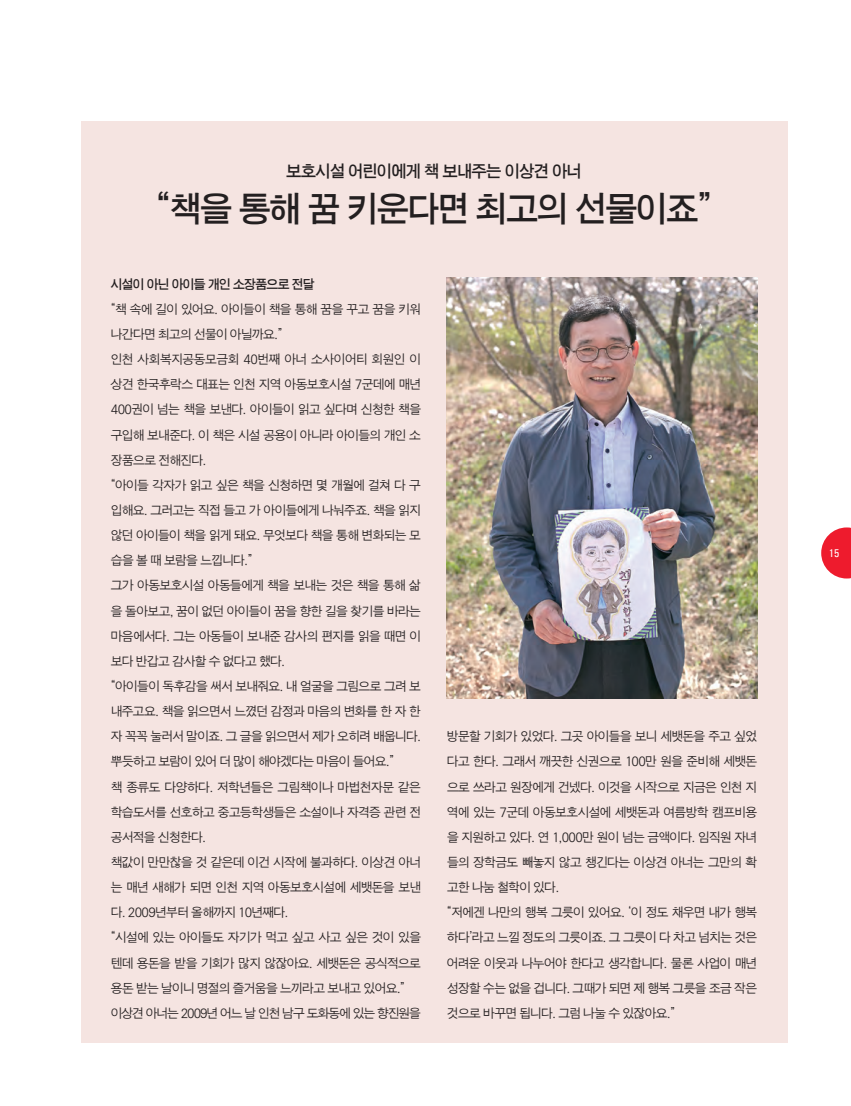
<style>
.page{position:relative;width:851px;height:1106px;background:#fff}
.page>*{position:absolute;margin:0;border:0;box-sizing:border-box;transform-origin:0 0}
.열매_제목고딕{font:34.5px "SM3 S Pgo T";letter-spacing:-.095em;color:#231f20}
.열매_제목고딕-2{font:16.5px "SM3 S Pgo T";letter-spacing:-.095em;color:#231f20}
.열매_본문고딕{font:12.75px/25.2px "SM3 S Pgo JS 02";letter-spacing:-.105em;color:#231f20;text-align:justify}
.열매_본문고딕-2{font:12.75px "SM3 S Pgo JS 02";letter-spacing:-.135em;color:#231f20}
.열매_본문고딕-3{font:12.75px "SM3 S Pgo T";letter-spacing:-.105em;color:#231f20}
.t1{font:500 condensed 11.25px "Univers";color:#fff}
</style>
<div class="page">
<svg style="left:821px;top:527px;width:29px;height:51px"></svg>
<div style="left:81px;top:121px;width:706px;height:921px;background:#f5e4e1"></div>
<img style="left:446px;top:277px;width:311px;height:421px">
<p class="열매_제목고딕-2" style="left:286px;top:162px;width:298px">보호시설 어린이에게 책 보내주는 이상견 아너</p>
<p class="열매_제목고딕" style="left:155px;top:191px;width:560px">“책을 통해 꿈 키운다면 최고의 선물이죠”</p>
<p class="열매_본문고딕-3" style="left:110px;top:277px;width:206px">시설이 아닌 아이들 개인 소장품으로 전달</p>
<p class="열매_본문고딕" style="left:110px;top:297px;width:312px">“책 속에 길이 있어요. 아이들이 책을 통해 꿈을 꾸고 꿈을 키워 나간다면 최고의 선물이 아닐까요.”</p>
<p class="열매_본문고딕" style="left:110px;top:347px;width:312px">인천 사회복지공동모금회 40번째 아너 소사이어티 회원인 이 상견 한국후락스 대표는 인천 지역 아동보호시설 7군데에 매년 400권이 넘는 책을 보낸다. 아이들이 읽고 싶다며 신청한 책을 구입해 보내준다. 이 책은 시설 공용이 아니라 아이들의 개인 소 장품으로 전해진다.</p>
<p class="열매_본문고딕" style="left:110px;top:473px;width:312px">“아이들 각자가 읽고 싶은 책을 신청하면 몇 개월에 걸쳐 다 구 입해요. 그러고는 직접 들고 가 아이들에게 나눠주죠. 책을 읽지 않던 아이들이 책을 읽게 돼요. 무엇보다 책을 통해 변화되는 모 습을 볼 때 보람을 느낍니다.”</p>
<p class="열매_본문고딕" style="left:110px;top:573px;width:312px">그가 아동보호시설 아동들에게 책을 보내는 것은 책을 통해 삶 을 돌아보고, 꿈이 없던 아이들이 꿈을 향한 길을 찾기를 바라는 마음에서다. 그는 아동들이 보내준 감사의 편지를 읽을 때면 이 보다 반갑고 감사할 수 없다고 했다.</p>
<p class="열매_본문고딕" style="left:110px;top:674px;width:312px">“아이들이 독후감을 써서 보내줘요. 내 얼굴을 그림으로 그려 보 내주고요. 책을 읽으면서 느꼈던 감정과 마음의 변화를 한 자 한 자 꼭꼭 눌러서 말이죠. 그 글을 읽으면서 제가 오히려 배웁니다. 뿌듯하고 보람이 있어 더 많이 해야겠다는 마음이 들어요.”</p>
<p class="열매_본문고딕" style="left:110px;top:774px;width:312px">책 종류도 다양하다. 저학년들은 그림책이나 마법천자문 같은 학습도서를 선호하고 중고등학생들은 소설이나 자격증 관련 전 공서적을 신청한다.</p>
<p class="열매_본문고딕" style="left:110px;top:850px;width:312px">책값이 만만찮을 것 같은데 이건 시작에 불과하다. 이상견 아너 는 매년 새해가 되면 인천 지역 아동보호시설에 세뱃돈을 보낸 다. 2009년부터 올해까지 10년째다.</p>
<p class="열매_본문고딕" style="left:110px;top:925px;width:312px">“시설에 있는 아이들도 자기가 먹고 싶고 사고 싶은 것이 있을 텐데 용돈을 받을 기회가 많지 않잖아요. 세뱃돈은 공식적으로 용돈 받는 날이니 명절의 즐거움을 느끼라고 보내고 있어요.”</p>
<p class="열매_본문고딕-2" style="left:110px;top:1006px;width:312px">이상견 아너는 2009년 어느 날 인천 남구 도화동에 있는 향진원을</p>
<p class="열매_본문고딕" style="left:446px;top:724px;width:312px">방문할 기회가 있었다. 그곳 아이들을 보니 세뱃돈을 주고 싶었 다고 한다. 그래서 깨끗한 신권으로 100만 원을 준비해 세뱃돈 으로 쓰라고 원장에게 건넸다. 이것을 시작으로 지금은 인천 지 역에 있는 7군데 아동보호시설에 세뱃돈과 여름방학 캠프비용 을 지원하고 있다. 연 1,000만 원이 넘는 금액이다. 임직원 자녀 들의 장학금도 빼놓지 않고 챙긴다는 이상견 아너는 그만의 확 고한 나눔 철학이 있다.</p>
<p class="열매_본문고딕" style="left:446px;top:900px;width:312px">“저에겐 나만의 행복 그릇이 있어요. ‘이 정도 채우면 내가 행복 하다’라고 느낄 정도의 그릇이죠. 그 그릇이 다 차고 넘치는 것은 어려운 이웃과 나누어야 한다고 생각합니다. 물론 사업이 매년 성장할 수는 없을 겁니다. 그때가 되면 제 행복 그릇을 조금 작은 것으로 바꾸면 됩니다. 그럼 나눌 수 있잖아요.”</p>
<p class="t1" style="left:828px;top:546px;width:12px">15</p>
</div>
